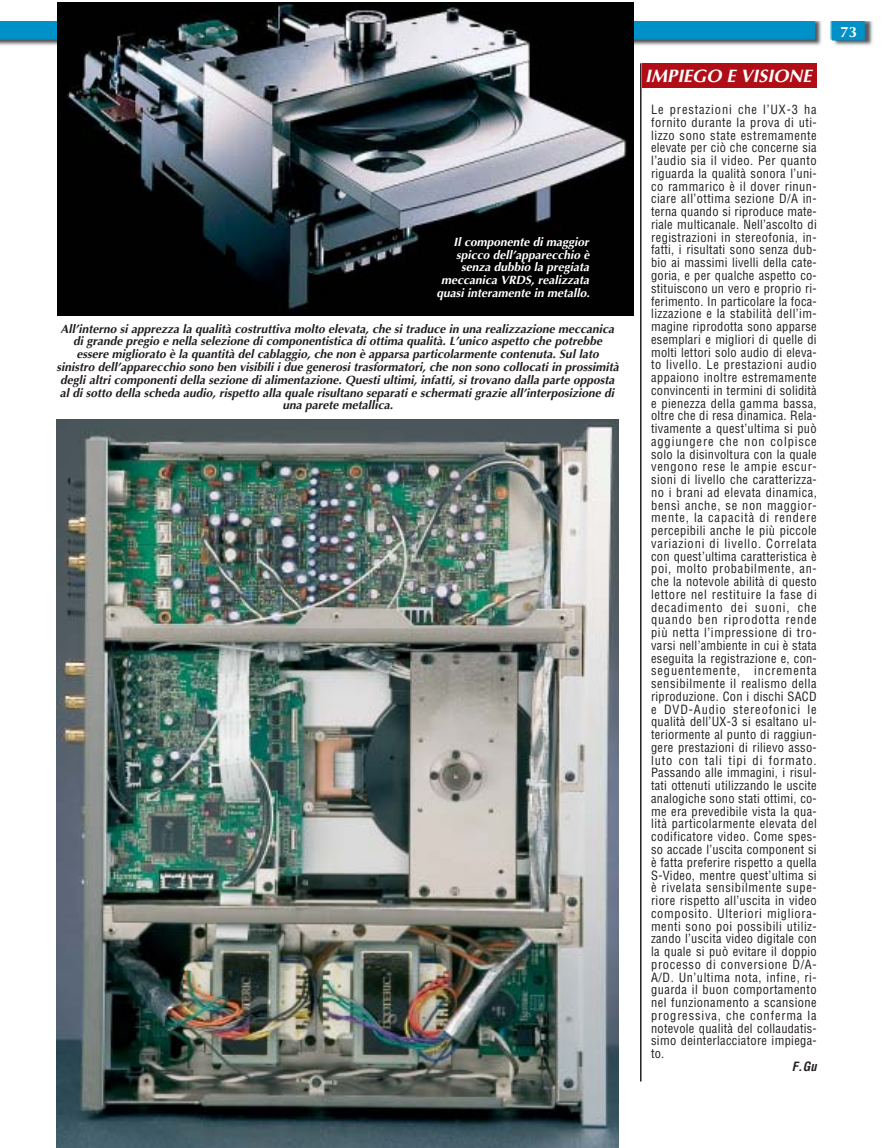
<style>
.page{position:relative;width:893px;height:1148px;background:#fff}
.page>*{position:absolute;margin:0;border:0;box-sizing:border-box;transform-origin:0 0}
.t1{font:italic 700 18px "Optima";color:#fff}
.t2{font:700 15px "Optima";color:#fff}
.t3{font:condensed 12.45px/12.8px "Helvetica";letter-spacing:.025em;color:#231f1f;text-align:justify}
.t4{font:italic 700 condensed 12.45px "Helvetica";color:#231f1f}
.t5{font:italic 700 12px/12.8px "Optima";color:#231f1f;text-align:center}
.t6{font:italic 700 12px/12.8px "Optima";color:#fff;text-align:right}
</style>
<div class="page">
<img style="left:0;top:2px;width:873px;height:1145px">
<p class="t6" style="left:436px;top:236px;width:155px">Il componente di maggior spicco dell’apparecchio è senza dubbio la pregiata meccanica VRDS, realizzata quasi interamente in metallo.</p>
<p class="t5" style="left:57px;top:323px;width:563px">All’interno si apprezza la qualità costruttiva molto elevata, che si traduce in una realizzazione meccanica di grande pregio e nella selezione di componentistica di ottima qualità. L’unico aspetto che potrebbe essere migliorato è la quantità del cablaggio, che non è apparsa particolarmente contenuta. Sul lato sinistro dell’apparecchio sono ben visibili i due generosi trasformatori, che non sono collocati in prossimità degli altri componenti della sezione di alimentazione. Questi ultimi, infatti, si trovano dalla parte opposta al di sotto della scheda audio, rispetto alla quale risultano separati e schermati grazie all’interposizione di una parete metallica.</p>
<h1 class="t1" style="left:645px;top:68px;width:167px">IMPIEGO E VISIONE</h1>
<p class="t3" style="left:651px;top:104px;width:167px">Le prestazioni che l’UX-3 ha fornito durante la prova di uti&shy;lizzo sono state estremamente elevate per ciò che concerne sia l’audio sia il video. Per quanto riguarda la qualità sonora l’uni&shy;co rammarico è il dover rinun&shy;ciare all’ottima sezione D/A in&shy;terna quando si riproduce mate&shy;riale multicanale. Nell’ascolto di registrazioni in stereofonia, in&shy;fatti, i risultati sono senza dub&shy;bio ai massimi livelli della cate&shy;goria, e per qualche aspetto co&shy;stituiscono un vero e proprio ri&shy;ferimento. In particolare la foca&shy;lizzazione e la stabilità dell’im&shy;magine riprodotta sono apparse esemplari e migliori di quelle di molti lettori solo audio di eleva&shy;to livello. Le prestazioni audio appaiono inoltre estremamente convincenti in termini di solidità e pienezza della gamma bassa, oltre che di resa dinamica. Rela&shy;tivamente a quest’ultima si può aggiungere che non colpisce solo la disinvoltura con la quale vengono rese le ampie escur&shy;sioni di livello che caratterizza&shy;no i brani ad elevata dinamica, bensì anche, se non maggior&shy;mente, la capacità di rendere percepibili anche le più piccole variazioni di livello. Correlata con quest’ultima caratteristica è poi, molto probabilmente, an&shy;che la notevole abilità di questo lettore nel restituire la fase di decadimento dei suoni, che quando ben riprodotta rende più netta l’impressione di tro&shy;varsi nell’ambiente in cui è stata eseguita la registrazione e, con&shy;seguentemente, incrementa sensibilmente il realismo della riproduzione. Con i dischi SACD e DVD-Audio stereofonici le qualità dell’UX-3 si esaltano ul&shy;teriormente al punto di raggiun&shy;gere prestazioni di rilievo asso&shy;luto con tali tipi di formato.<br>Passando alle immagini, i risul&shy;tati ottenuti utilizzando le uscite analogiche sono stati ottimi, co&shy;me era prevedibile vista la qua&shy;lità particolarmente elevata del codificatore video. Come spes&shy;so accade l’uscita component si è fatta preferire rispetto a quella S-Video, mentre quest’ultima si è rivelata sensibilmente supe&shy;riore rispetto all’uscita in video composito. Ulteriori migliora&shy;menti sono poi possibili utiliz&shy;zando l’uscita video digitale con la quale si può evitare il doppio processo di conversione D/A-A/D. Un’ultima nota, infine, ri&shy;guarda il buon comportamento nel funzionamento a scansione progressiva, che conferma la notevole qualità del collaudatis&shy;simo deinterlacciatore impiega&shy;to.</p>
<p class="t4" style="left:791px;top:1061px;width:26px">F.Gu</p>
<p class="t2" style="left:840px;top:25px;width:18px">73</p>
</div>
